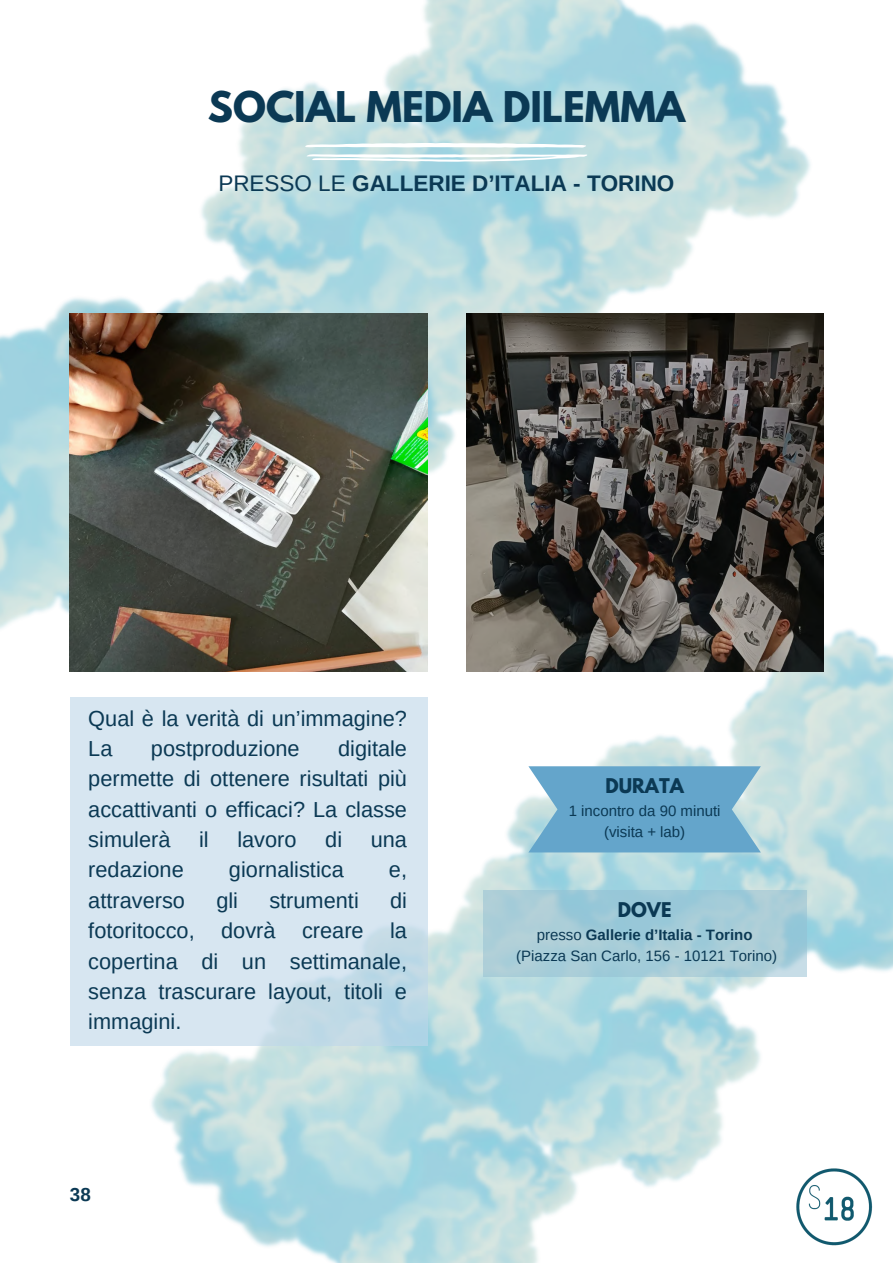
<style>
.page{position:relative;width:893px;height:1263px;background:#fff}
.page>*{position:absolute;margin:0;border:0;box-sizing:border-box;transform-origin:0 0}
.t1{font:700 37.5px "League Spartan";color:#0b3954}
.t2{font:700 22.5px "Arimo";color:#0b3954}
.t3{font:21.75px/30.4px "Arimo";color:#0b3954;text-align:justify}
.t4{font:700 18.75px "Arimo";color:#0b3954}
.t5{font:700 18px "League Spartan";color:#0b3954}
.t6{font:15px "Arimo";color:#0b3954}
.t7{font:700 15px "Arimo";color:#0b3954}
.s1{font-weight:400}
</style>
<div class="page">
<img style="left:0;top:0;width:893px;height:1263px">
<svg style="left:305px;top:143px;width:283px;height:19px"></svg>
<svg style="left:70px;top:697px;width:357px;height:349px;background:#d4e4ef"></svg>
<img style="left:70px;top:314px;width:357px;height:357px">
<img style="left:466px;top:314px;width:357px;height:357px">
<svg style="left:483px;top:890px;width:323px;height:87px;background:#a5ccd8"></svg>
<svg style="left:528px;top:766px;width:233px;height:86px;background:#71adce"></svg>
<img style="left:789px;top:1162px;width:91px;height:89px">
<p class="t1" style="left:208px;top:88px;width:479px">SOCIAL MEDIA DILEMMA</p>
<p class="t2" style="left:218px;top:171px;width:457px"><span class="s1">PRESSO LE</span> GALLERIE D’ITALIA - TORINO</p>
<p class="t3" style="left:88px;top:703px;width:320px">Qual è la verità di un’immagine?<br>La</p>
<p class="t3" style="left:88px;top:733px;width:320px;text-indent:250px">digitale permette di ottenere risultati più accattivanti o efficaci? La classe simulerà</p>
<p class="t3" style="left:151px;top:733px;width:150px">postproduzione</p>
<p class="t3" style="left:199px;top:824px;width:11px">il</p>
<p class="t3" style="left:237px;top:824px;width:61px">lavoro</p>
<p class="t3" style="left:325px;top:824px;width:18px">di</p>
<p class="t3" style="left:371px;top:824px;width:38px">una</p>
<p class="t5" style="left:605px;top:777px;width:80px">DURATA</p>
<p class="t6" style="left:569px;top:802px;width:153px">1 incontro da 90 minuti</p>
<p class="t6" style="left:604px;top:823px;width:83px">(visita + lab)</p>
<p class="t3" style="left:88px;top:855px;width:97px">redazione</p>
<p class="t3" style="left:229px;top:855px;width:116px">giornalistica</p>
<p class="t3" style="left:389px;top:855px;width:20px">e,</p>
<p class="t3" style="left:88px;top:885px;width:98px">attraverso</p>
<p class="t3" style="left:216px;top:885px;width:23px">gli</p>
<p class="t3" style="left:269px;top:885px;width:91px">strumenti</p>
<p class="t3" style="left:88px;top:885px;width:320px;text-indent:302px">di fotoritocco, dovrà creare la copertina di un settimanale, senza trascurare layout, titoli e immagini.</p>
<p class="t5" style="left:618px;top:901px;width:55px">DOVE</p>
<p class="t7" style="left:537px;top:927px;width:217px"><span class="s1">presso</span> Gallerie d’Italia - Torino</p>
<p class="t6" style="left:516px;top:947px;width:262px">(Piazza San Carlo, 156 - 10121 Torino)</p>
<p class="t4" style="left:70px;top:1184px;width:22px">38</p>
</div>
